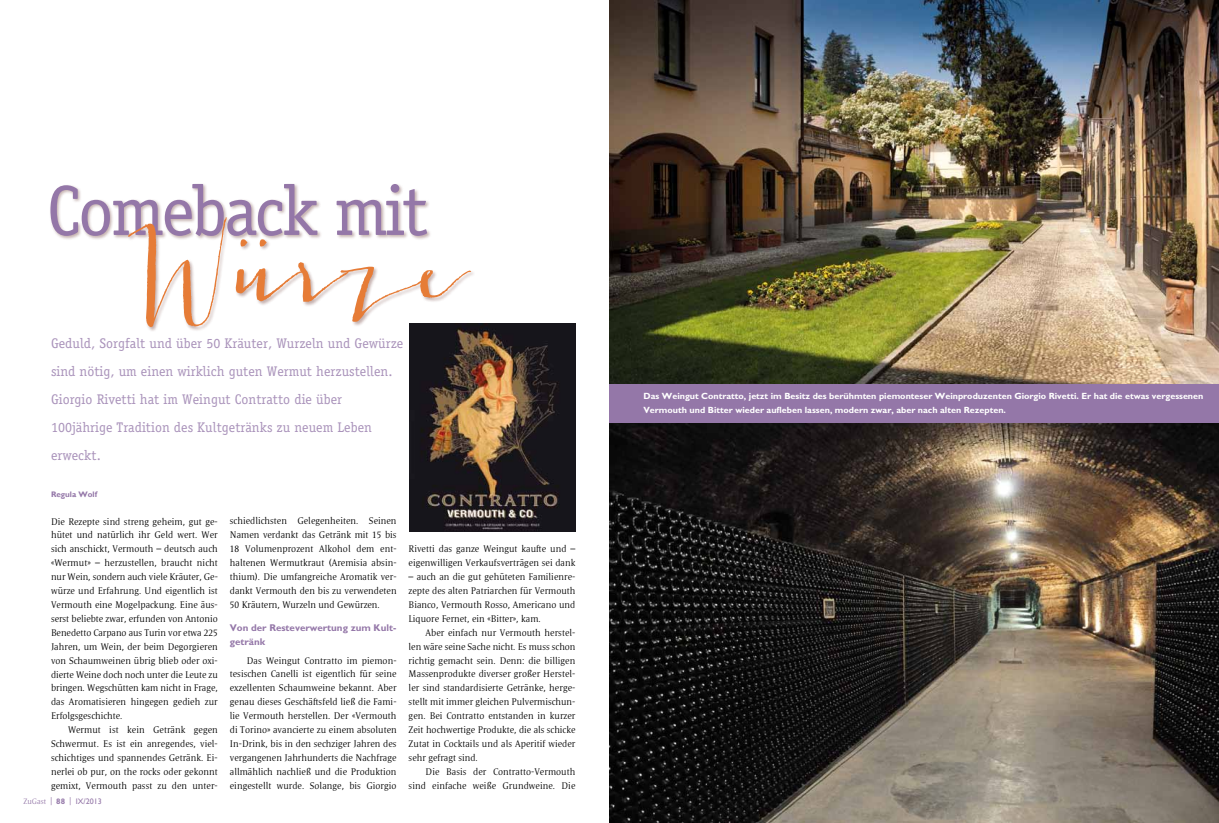
<style>
.page{position:relative;width:1219px;height:823px;background:#fff}
.page>*{position:absolute;margin:0;border:0;box-sizing:border-box;transform-origin:0 0}
.t1{font:100px "Jacques Gilles";letter-spacing:-.04em;color:#e67c37}
.t2{font:71px "Officina Serif";letter-spacing:-.04em;color:#9477a8}
.t3{font:14px/27.8px "Officina Serif";color:#a992ba}
.t4{font:300 9.8px/13.9px "Satero Serif LT Pro";letter-spacing:.005em;color:#000;text-align:justify}
.t5{font:700 9.8px/13.9px "Gill Sans";color:#9477a8}
.t6{font:700 9px/13.9px "Gill Sans";color:#fff}
.t7{font:300 8px "Satero Serif LT Pro";color:#9477a8}
.t8{font:700 8px "Gill Sans";color:#9477a8}
.s1{font-family:"Gill Sans";font-weight:700}
.s2{font-family:"Gill Sans";font-weight:400}
</style>
<div class="page">
<div style="left:49px;top:183px;width:427px;height:149px;background:#581e18;opacity:.35"></div>
<img style="left:609px;top:0;width:610px;height:384px">
<img style="left:609px;top:422px;width:610px;height:400px">
<div style="left:609px;top:384px;width:610px;height:38px;background:#9477a8"></div>
<img style="left:409px;top:323px;width:166px;height:207px">
<h2 class="t2" style="left:47px;top:169px;width:383px">Comeback mit</h2>
<h1 class="t1" style="left:128px;top:197px;width:338px">Würze</h1>
<h3 class="t3" style="left:51px;top:329px;width:354px">Geduld, Sorgfalt und über 50 Kräuter, Wurzeln und Gewürze sind nötig, um einen wirklich guten Wermut herzustellen.<br>Giorgio Rivetti hat im Weingut Contratto die über 100jährige Tradition des Kultgetränks zu neuem Leben erweckt.</h3>
<p class="t8" style="left:51px;top:489px;width:48px">Regula Wolf</p>
<p class="t4" style="left:51px;top:513px;width:168px">Die Rezepte sind streng geheim, gut ge&shy;hütet und natürlich ihr Geld wert. Wer sich anschickt, Vermouth – deutsch auch «Wermut» – herzustellen, braucht nicht nur Wein, sondern auch viele Kräuter, Ge&shy;würze und Erfahrung. Und eigentlich ist Vermouth eine Mogelpackung. Eine äus&shy;serst beliebte zwar, erfunden von Antonio Benedetto Carpano aus Turin vor etwa 225<br>Jahren, um Wein, der beim Degorgieren von Schaumweinen übrig blieb oder oxi&shy;dierte Weine doch noch unter die Leute zu bringen. Wegschütten kam nicht in Frage, das Aromatisieren hingegen gedieh zur Erfolgsgeschichte.</p>
<p class="t4" style="left:51px;top:722px;width:168px;text-indent:17px">Wermut ist kein Getränk gegen Schwermut. Es ist ein anregendes, viel&shy;schichtiges und spannendes Getränk. Ei&shy;nerlei ob pur, on the rocks oder gekonnt gemixt, Vermouth passt zu den unter-</p>
<p class="t7" style="left:23px;top:796px;width:80px">ZuGast | <span class="s1">88</span> | <span class="s2">IX/2013</span></p>
<p class="t4" style="left:230px;top:513px;width:168px">schiedlichsten Gelegenheiten. Seinen Namen verdankt das Getränk mit 15 bis 18 Volumenprozent Alkohol dem ent&shy;haltenen Wermutkraut (Aremisia absin&shy;thium). Die umfangreiche Aromatik ver&shy;dankt Vermouth den bis zu verwendeten 50 Kräutern, Wurzeln und Gewürzen.</p>
<p class="t5" style="left:230px;top:620px;width:168px">Von der Resteverwertung zum Kult&shy;getränk</p>
<p class="t4" style="left:230px;top:652px;width:168px;text-indent:17px">Das Weingut Contratto im piemon&shy;tesischen Canelli ist eigentlich für seine exzellenten Schaumweine bekannt. Aber genau dieses Geschäftsfeld ließ die Fami&shy;lie Vermouth herstellen. Der «Vermouth di Torino» avancierte zu einem absoluten In-Drink, bis in den sechziger Jahren des vergangenen Jahrhunderts die Nachfrage allmählich nachließ und die Produktion eingestellt wurde. Solange, bis Giorgio</p>
<p class="t4" style="left:409px;top:541px;width:168px">Rivetti das ganze Weingut kaufte und – eigenwilligen Verkaufsverträgen sei dank</p>
<p class="t4" style="left:409px;top:569px;width:168px">– auch an die gut gehüteten Familienre&shy;zepte des alten Patriarchen für Vermouth Bianco, Vermouth Rosso, Americano und Liquore Fernet, ein «Bitter», kam.</p>
<p class="t4" style="left:409px;top:625px;width:168px;text-indent:17px">Aber einfach nur Vermouth herstel&shy;len wäre seine Sache nicht. Es muss schon richtig gemacht sein. Denn: die billigen Massenprodukte diverser großer Herstel&shy;ler sind standardisierte Getränke, herge&shy;stellt mit immer gleichen Pulvermischun&shy;gen. Bei Contratto entstanden in kurzer Zeit hochwertige Produkte, die als schicke Zutat in Cocktails und als Aperitif wieder sehr gefragt sind.</p>
<p class="t4" style="left:409px;top:763px;width:168px;text-align:right">Die Basis der Contratto-Vermouth sind einfache weiße Grundweine. Die</p>
<p class="t6" style="left:643px;top:389px;width:561px">Das Weingut Contratto, jetzt im Besitz des berühmten piemonteser Weinproduzenten Giorgio Rivetti. Er hat die etwas vergessenen<br>Vermouth und Bitter wieder aufleben lassen, modern zwar, aber nach alten Rezepten.</p>
</div>
